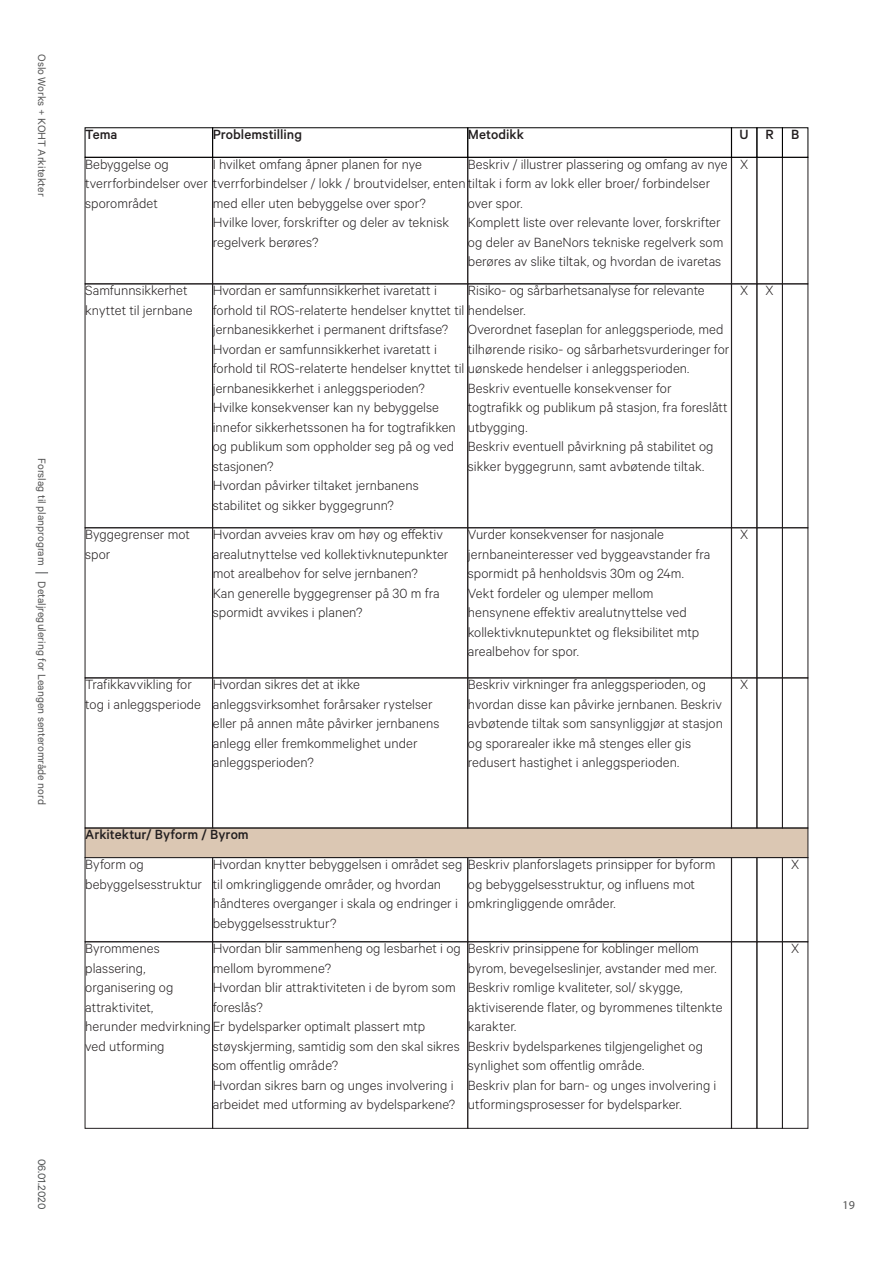
<style>
.page{position:relative;width:893px;height:1263px;background:#fff}
.page>*{position:absolute;margin:0;border:0;box-sizing:border-box;transform-origin:0 0}
.t1{font:300 15px/19.5px "Calibre";color:#231f20}
.t2{font:500 15px "Calibre";color:#231f20}
.t3{font:12px "Calibre";color:#555}
.t4{font:12px "Calibre";color:#4c4f50}
.t5{font:12px "Myriad Pro";color:#555}
</style>
<div class="page">
<svg style="left:35px;top:572px;width:13px;height:1px"></svg>
<div style="left:85px;top:828px;width:723px;height:29px;background:#dbc7b3"></div>
<div style="left:85px;top:828px;width:723px;height:30px;border:1px solid #231f20"></div>
<div style="left:212px;top:857px;width:256px;height:85px;border:1px solid #231f20"></div>
<div style="left:212px;top:941px;width:256px;height:187px;border:1px solid #231f20"></div>
<div style="left:468px;top:857px;width:264px;height:85px;border:1px solid #231f20"></div>
<div style="left:468px;top:941px;width:264px;height:187px;border:1px solid #231f20"></div>
<div style="left:731px;top:857px;width:26px;height:85px;border:1px solid #231f20"></div>
<div style="left:731px;top:941px;width:26px;height:187px;border:1px solid #231f20"></div>
<div style="left:782px;top:857px;width:26px;height:85px;border:1px solid #231f20"></div>
<div style="left:782px;top:941px;width:26px;height:187px;border:1px solid #231f20"></div>
<div style="left:85px;top:157px;width:128px;height:127px;border:1px solid #231f20"></div>
<div style="left:212px;top:157px;width:256px;height:127px;border:1px solid #231f20"></div>
<div style="left:212px;top:284px;width:256px;height:244px;border:1px solid #231f20"></div>
<div style="left:212px;top:528px;width:256px;height:150px;border:1px solid #231f20"></div>
<div style="left:212px;top:678px;width:256px;height:150px;border:1px solid #231f20"></div>
<div style="left:468px;top:157px;width:264px;height:127px;border:1px solid #231f20"></div>
<div style="left:468px;top:528px;width:264px;height:150px;border:1px solid #231f20"></div>
<div style="left:468px;top:678px;width:264px;height:150px;border:1px solid #231f20"></div>
<div style="left:731px;top:157px;width:26px;height:127px;border:1px solid #231f20"></div>
<div style="left:731px;top:284px;width:26px;height:244px;border:1px solid #231f20"></div>
<div style="left:731px;top:528px;width:26px;height:150px;border:1px solid #231f20"></div>
<div style="left:731px;top:678px;width:26px;height:150px;border:1px solid #231f20"></div>
<div style="left:782px;top:157px;width:26px;height:127px;border:1px solid #231f20"></div>
<div style="left:782px;top:284px;width:26px;height:244px;border:1px solid #231f20"></div>
<div style="left:782px;top:528px;width:26px;height:150px;border:1px solid #231f20"></div>
<div style="left:782px;top:678px;width:26px;height:150px;border:1px solid #231f20"></div>
<div style="left:731px;top:128px;width:26px;height:29px;border:1px solid #000"></div>
<p class="t3" style="left:49px;top:54px;width:144px;rotate:90deg">Oslo Works + KOHT Arkitekter</p>
<p class="t3" style="left:49px;top:458px;width:109px;rotate:90deg">Forslag til planprogram</p>
<p class="t3" style="left:49px;top:581px;width:225px;rotate:90deg">Detaljregulering for Leangen senterområde nord</p>
<p class="t4" style="left:49px;top:1159px;width:52px;rotate:90deg">06.01.2020</p>
<p class="t2" style="left:85px;top:126px;width:34px">Tema</p>
<p class="t2" style="left:213px;top:126px;width:91px">Problemstilling</p>
<p class="t2" style="left:468px;top:126px;width:57px">Metodikk</p>
<p class="t2" style="left:740px;top:126px;width:11px">U</p>
<p class="t2" style="left:765px;top:126px;width:10px">R</p>
<p class="t2" style="left:791px;top:126px;width:10px">B</p>
<p class="t1" style="left:213px;top:154px;width:211px">I hvilket omfang åpner planen for nye</p>
<p class="t1" style="left:213px;top:193px;width:215px">med eller uten bebyggelse over spor?</p>
<p class="t1" style="left:213px;top:212px;width:238px">Hvilke lover, forskrifter og deler av teknisk regelverk berøres?</p>
<p class="t1" style="left:213px;top:280px;width:314px">Hvordan er samfunnsikkerhet ivaretatt i<br>forhold til ROS-relaterte hendelser knyttet til hendelser. jernbanesikkerhet i permanent driftsfase?</p>
<p class="t1" style="left:213px;top:339px;width:478px">Hvordan er samfunnsikkerhet ivaretatt i<br>forhold til ROS-relaterte hendelser knyttet til uønskede hendelser i anleggsperioden. jernbanesikkerhet i anleggsperioden?</p>
<p class="t1" style="left:213px;top:397px;width:244px">Hvilke konsekvenser kan ny bebyggelse innefor sikkerhetssonen ha for togtrafikken og publikum som oppholder seg på og ved stasjonen?</p>
<p class="t1" style="left:213px;top:475px;width:207px">Hvordan påvirker tiltaket jernbanens stabilitet og sikker byggegrunn?</p>
<p class="t1" style="left:213px;top:524px;width:237px">Hvordan avveies krav om høy og effektiv arealutnyttelse ved kollektivknutepunkter mot arealbehov for selve jernbanen?</p>
<p class="t1" style="left:213px;top:583px;width:229px">Kan generelle byggegrenser på 30 m fra spormidt avvikes i planen?</p>
<p class="t1" style="left:468px;top:154px;width:261px">Beskriv / illustrer plassering og omfang av nye</p>
<p class="t1" style="left:468px;top:193px;width:56px">over spor.</p>
<p class="t1" style="left:468px;top:212px;width:257px">Komplett liste over relevante lover, forskrifter og deler av BaneNors tekniske regelverk som berøres av slike tiltak, og hvordan de ivaretas</p>
<p class="t1" style="left:468px;top:280px;width:238px">Risiko- og sårbarhetsanalyse for relevante</p>
<p class="t1" style="left:468px;top:319px;width:263px">Overordnet faseplan for anleggsperiode, med tilhørende risiko- og sårbarhetsvurderinger for</p>
<p class="t1" style="left:468px;top:378px;width:261px">Beskriv eventuelle konsekvenser for togtrafikk og publikum på stasjon, fra foreslått utbygging.</p>
<p class="t1" style="left:468px;top:436px;width:247px">Beskriv eventuell påvirkning på stabilitet og sikker byggegrunn, samt avbøtende tiltak.</p>
<p class="t1" style="left:85px;top:154px;width:626px">Bebyggelse og<br>tverrforbindelser over tverrforbindelser / lokk / broutvidelser, ententiltak i form av lokk eller broer/ forbindelser sporområdet</p>
<p class="t1" style="left:85px;top:280px;width:109px">Samfunnsikkerhet knyttet til jernbane</p>
<p class="t1" style="left:468px;top:524px;width:244px">Vurder konsekvenser for nasjonale jernbaneinteresser ved byggeavstander fra spormidt på henholdsvis 30m og 24m.</p>
<p class="t1" style="left:468px;top:583px;width:233px">Vekt fordeler og ulemper mellom hensynene effektiv arealutnyttelse ved kollektivknutepunktet og fleksibilitet mtp arealbehov for spor.</p>
<p class="t1" style="left:468px;top:674px;width:257px">Beskriv virkninger fra anleggsperioden, og hvordan disse kan påvirke jernbanen. Beskriv avbøtende tiltak som sansynliggjør at stasjon og sporarealer ikke må stenges eller gis redusert hastighet i anleggsperioden.</p>
<p class="t1" style="left:85px;top:524px;width:106px">Byggegrenser mot spor</p>
<p class="t1" style="left:85px;top:674px;width:117px">Trafikkavvikling for tog i anleggsperiode</p>
<p class="t1" style="left:213px;top:674px;width:228px">Hvordan sikres det at ikke anleggsvirksomhet forårsaker rystelser eller på annen måte påvirker jernbanens anlegg eller fremkommelighet under anleggsperioden?</p>
<p class="t1" style="left:740px;top:154px;width:10px">X</p>
<p class="t1" style="left:740px;top:280px;width:10px">X</p>
<p class="t1" style="left:740px;top:524px;width:10px">X</p>
<p class="t1" style="left:740px;top:674px;width:10px">X</p>
<p class="t1" style="left:766px;top:280px;width:10px">X</p>
<p class="t2" style="left:85px;top:826px;width:165px">Arkitektur/ Byform / Byrom</p>
<p class="t1" style="left:213px;top:854px;width:504px">Hvordan knytter bebyggelsen i området seg Beskriv planforslagets prinsipper for byform til omkringliggende områder, og hvordan<br>håndteres overganger i skala og endringer i<br>bebyggelsesstruktur?</p>
<p class="t1" style="left:213px;top:938px;width:250px">Hvordan blir sammenheng og lesbarhet i og mellom byrommene?</p>
<p class="t1" style="left:213px;top:977px;width:244px">Hvordan blir attraktiviteten i de byrom som foreslås?</p>
<p class="t1" style="left:213px;top:1036px;width:249px">støyskjerming, samtidig som den skal sikres som offentlig område?</p>
<p class="t1" style="left:213px;top:1075px;width:244px">Hvordan sikres barn og unges involvering i arbeidet med utforming av bydelsparkene?</p>
<p class="t1" style="left:85px;top:854px;width:118px">Byform og bebyggelsesstruktur</p>
<p class="t1" style="left:468px;top:873px;width:229px">og bebyggelsesstruktur, og influens mot omkringliggende områder.</p>
<p class="t1" style="left:468px;top:938px;width:250px">Beskriv prinsippene for koblinger mellom byrom, bevegelseslinjer, avstander med mer.</p>
<p class="t1" style="left:468px;top:977px;width:256px">Beskriv romlige kvaliteter, sol/ skygge, aktiviserende flater, og byrommenes tiltenkte karakter.</p>
<p class="t1" style="left:468px;top:1036px;width:237px">Beskriv bydelsparkenes tilgjengelighet og synlighet som offentlig område.</p>
<p class="t1" style="left:468px;top:1075px;width:250px">Beskriv plan for barn- og unges involvering i utformingsprosesser for bydelsparker.</p>
<p class="t1" style="left:85px;top:938px;width:90px">Byrommenes plassering, organisering og attraktivitet,</p>
<p class="t1" style="left:85px;top:1016px;width:341px">herunder medvirkningEr bydelsparker optimalt plassert mtp ved utforming</p>
<p class="t1" style="left:791px;top:854px;width:10px">X</p>
<p class="t1" style="left:791px;top:938px;width:10px">X</p>
<p class="t5" style="left:843px;top:1198px;width:14px">19</p>
</div>
